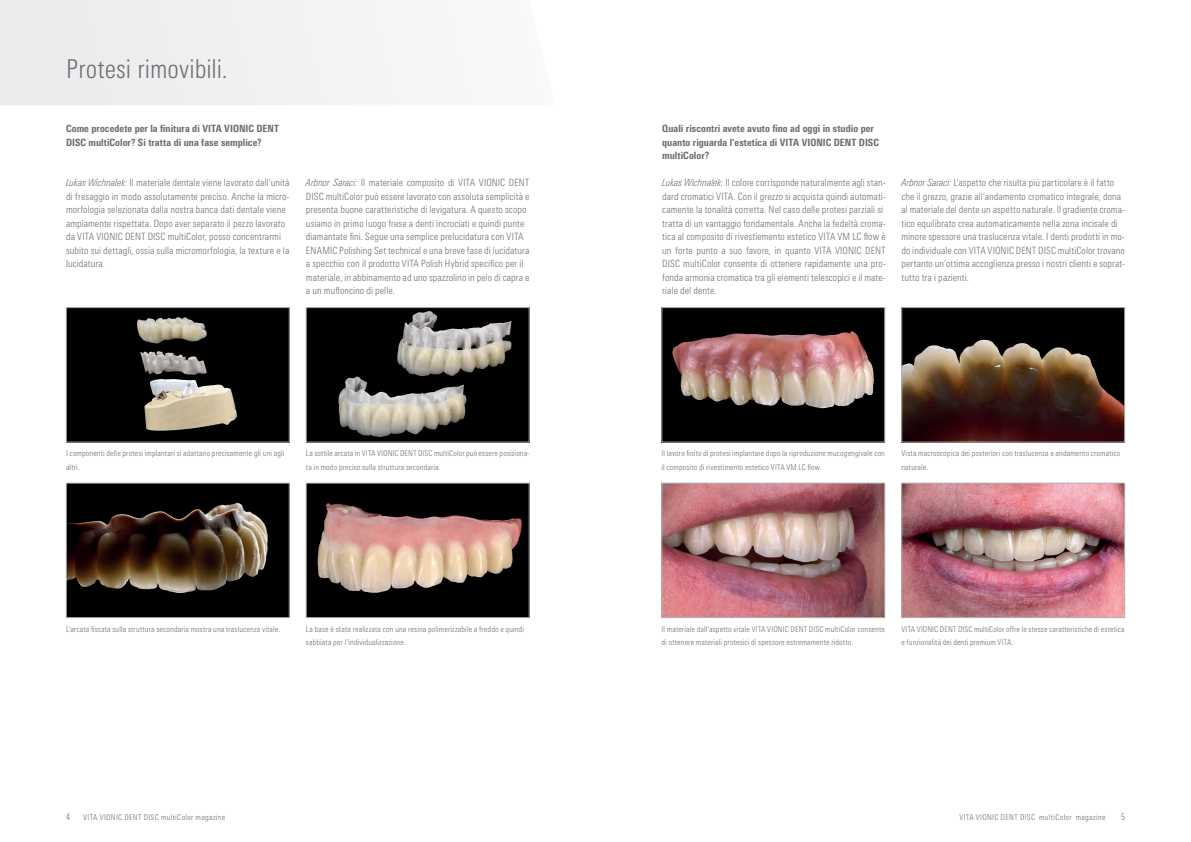
<style>
.page{position:relative;width:1191px;height:842px;background:#fff}
.page>*{position:absolute;margin:0;border:0;box-sizing:border-box;transform-origin:0 0}
.t1{font:300 condensed 26px "Univers Next Pro";letter-spacing:.005em;color:#6c6d70}
.t2{font:300 condensed 10px/13.5px "Univers Next Pro";letter-spacing:.005em;color:#6c6d70}
.t3{font:800 condensed 10px/13.5px "Univers Next Pro";letter-spacing:.005em;color:#6c6d70}
.t4{font:300 condensed 9px "Univers Next Pro";color:#6c6d70}
.t5{font:300 condensed 8px/13.5px "Univers Next Pro";letter-spacing:.02em;color:#6c6d70}
.t6{font:300 condensed 8px "Univers Next Pro";letter-spacing:.04em;color:#6c6d70}
.s1{font-style:italic}
</style>
<div class="page">
<img style="left:68px;top:309px;width:219px;height:131px">
<div style="left:66px;top:307px;width:223px;height:135px;border:1px solid #b2b3b7"></div>
<img style="left:68px;top:485px;width:219px;height:131px">
<div style="left:66px;top:483px;width:223px;height:135px;border:1px solid #b2b3b7"></div>
<img style="left:308px;top:309px;width:219px;height:131px">
<div style="left:306px;top:307px;width:223px;height:135px;border:1px solid #b2b3b7"></div>
<img style="left:308px;top:485px;width:219px;height:131px">
<div style="left:306px;top:483px;width:223px;height:135px;border:1px solid #b2b3b7"></div>
<img style="left:663px;top:309px;width:220px;height:131px">
<div style="left:661px;top:307px;width:224px;height:135px;border:1px solid #b2b3b7"></div>
<img style="left:663px;top:485px;width:220px;height:131px">
<div style="left:661px;top:483px;width:224px;height:135px;border:1px solid #b2b3b7"></div>
<img style="left:903px;top:309px;width:220px;height:131px">
<div style="left:901px;top:307px;width:224px;height:135px;border:1px solid #b2b3b7"></div>
<img style="left:903px;top:485px;width:220px;height:131px">
<div style="left:901px;top:483px;width:224px;height:135px;border:1px solid #b2b3b7"></div>
<div style="left:0;top:0;width:393px;height:105px;background:#efeff1"></div>
<h1 class="t1" style="left:66px;top:54px;width:163px">Protesi rimovibili.</h1>
<p class="t3" style="left:66px;top:122px;width:214px">Come procedete per la finitura di VITA VIONIC DENT<br>DISC multiColor? Si tratta di una fase semplice?</p>
<p class="t3" style="left:662px;top:122px;width:218px">Quali riscontri avete avuto fino ad oggi in studio per quanto riguarda l‘estetica di VITA VIONIC DENT DISC multiColor?</p>
<p class="t2" style="left:66px;top:176px;width:225px"><span class="s1">Lukas Wichnalek:</span> Il materiale dentale viene lavorato dall‘unità di fresaggio in modo assolutamente preciso. Anche la micro&shy;morfologia selezionata dalla nostra banca dati dentale viene ampiamente rispettata. Dopo aver separato il pezzo lavorato da VITA VIONIC DENT DISC multiColor, posso concentrarmi subito sui dettagli, ossia sulla micromorfologia, la texture e la lucidatura.</p>
<p class="t2" style="left:306px;top:176px;width:225px"><span class="s1">Arbnor Saraci:</span> Il materiale composito di VITA VIONIC DENT DISC multiColor può essere lavorato con assoluta semplicità e presenta buone caratteristiche di levigatura. A questo scopo usiamo in primo luogo frese a denti incrociati e quindi punte diamantate fini. Segue una semplice prelucidatura con VITA ENAMIC Polishing Set technical e una breve fase di lucidatura a specchio con il prodotto VITA Polish Hybrid specifico per il materiale, in abbinamento ad uno spazzolino in pelo di capra e a un mufloncino di pelle.</p>
<p class="t2" style="left:662px;top:176px;width:225px"><span class="s1">Lukas Wichnalek:</span> Il colore corrisponde naturalmente agli stan&shy;dard cromatici VITA. Con il grezzo si acquista quindi automati&shy;camente la tonalità corretta. Nel caso delle protesi parziali si tratta di un vantaggio fondamentale. Anche la fedeltà croma&shy;tica al composito di rivestiemento estetico VITA VM LC flow è un forte punto a suo favore, in quanto VITA VIONIC DENT DISC multiColor consente di ottenere rapidamente una pro&shy;fonda armonia cromatica tra gli elementi telescopici e il mate&shy;riale del dente.</p>
<p class="t2" style="left:901px;top:176px;width:225px"><span class="s1">Arbnor Saraci:</span> L‘aspetto che risulta più particolare è il fatto che il grezzo, grazie all‘andamento cromatico integrale, dona al materiale del dente un aspetto naturale. Il gradiente croma&shy;tico equilibrato crea automaticamente nella zona incisale di minore spessore una traslucenza vitale. I denti prodotti in mo&shy;do individuale con VITA VIONIC DENT DISC multiColor trovano pertanto un‘ottima accoglienza presso i nostri clienti e soprat&shy;tutto tra i pazienti.</p>
<p class="t5" style="left:66px;top:447px;width:220px">I componenti delle protesi implantari si adattano precisamente gli uni agli altri.</p>
<p class="t5" style="left:306px;top:447px;width:225px">La sottile arcata in VITA VIONIC DENT DISC multiColor può essere posiziona&shy;ta in modo preciso sulla struttura secondaria.</p>
<p class="t5" style="left:661px;top:447px;width:225px">Il lavoro finito di protesi implantare dopo la riproduzione mucogengivale con il composito di rivestimento estetico VITA VM LC flow.</p>
<p class="t5" style="left:901px;top:447px;width:220px">Vista macroscopica dei posteriori con traslucenza e andamento cromatico naturale.</p>
<p class="t5" style="left:66px;top:622px;width:216px">L‘arcata fissata sulla struttura secondaria mostra una traslucenza vitale.</p>
<p class="t5" style="left:306px;top:622px;width:219px">La base è stata realizzata con una resina polimerizzabile a freddo e quindi sabbiata per l‘individualizzazione.</p>
<p class="t5" style="left:661px;top:622px;width:225px">Il materiale dall‘aspetto vitale VITA VIONIC DENT DISC multiColor consente di ottenere materiali protesici di spessore estremamente ridotto.</p>
<p class="t5" style="left:901px;top:622px;width:225px">VITA VIONIC DENT DISC multiColor offre le stesse caratteristiche di estetica e funzionalità dei denti premium VITA.</p>
<p class="t4" style="left:66px;top:812px;width:5px">4</p>
<p class="t6" style="left:83px;top:813px;width:144px">VITA VIONIC DENT DISC multiColor magazine</p>
<p class="t6" style="left:959px;top:812px;width:148px">VITA VIONIC DENT DISC multiColor magazine</p>
<p class="t4" style="left:1121px;top:812px;width:5px">5</p>
</div>
